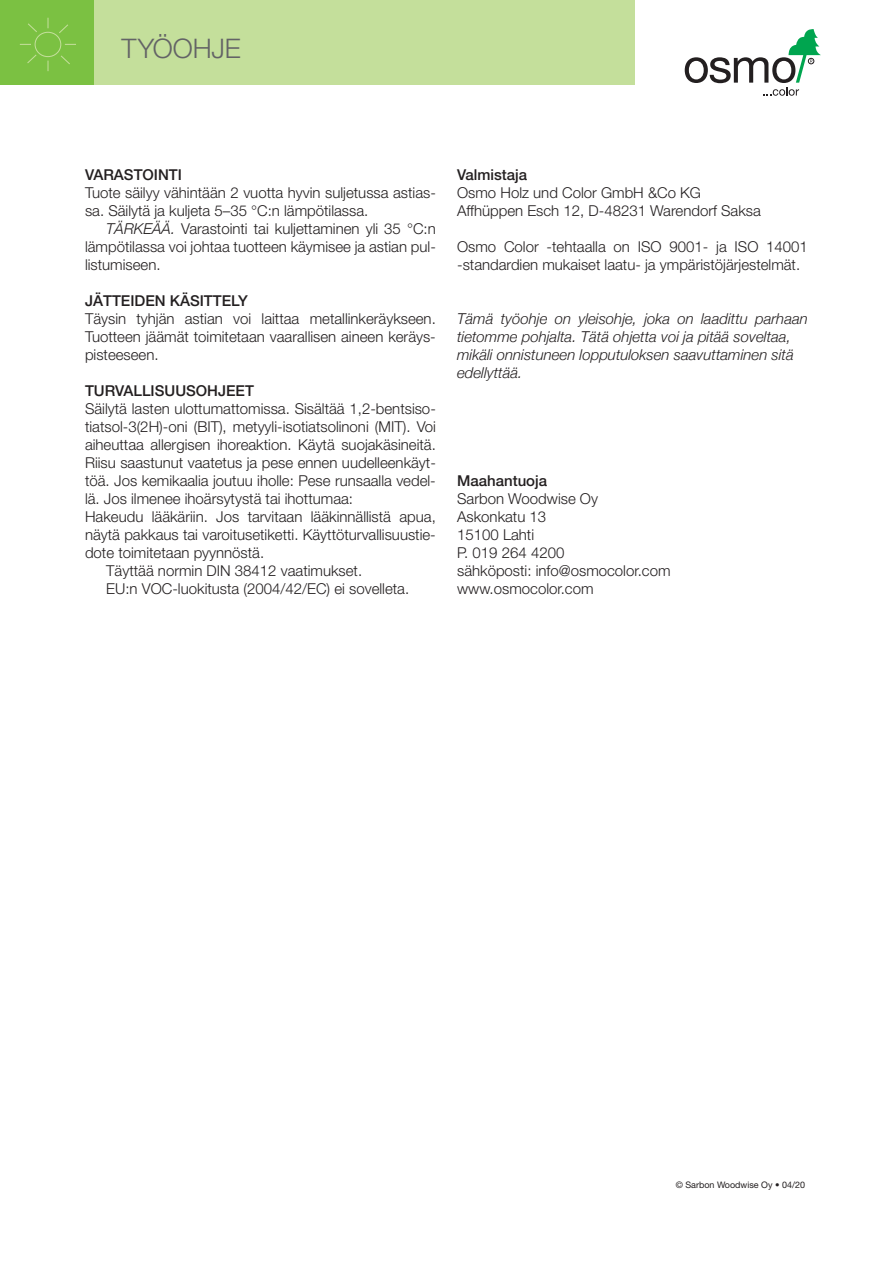
<style>
.page{position:relative;width:893px;height:1263px;background:#fff}
.page>*{position:absolute;margin:0;border:0;box-sizing:border-box;transform-origin:0 0}
.t1{font:300 27px "Helvetica Neue";letter-spacing:-.005em;color:#636366}
.t2{font:300 15px/18px "Helvetica Neue";color:#231f20}
.t3{font:italic 300 15px/18px "Helvetica Neue";color:#231f20}
.t4{font:500 15px "Helvetica Neue";color:#231f20}
.t5{font:9px "Helvetica Neue";color:#231f20}
.s1{font-style:italic}
</style>
<div class="page">
<div style="left:0;top:0;width:94px;height:85px;background:#7bc142"></div>
<div style="left:35px;top:32px;width:26px;height:25px;border:1px solid #c4df9b;border-radius:50%"></div>
<svg style="left:47px;top:18px;width:2px;height:10px"></svg>
<svg style="left:28px;top:23px;width:9px;height:9px"></svg>
<svg style="left:61px;top:55px;width:9px;height:10px"></svg>
<svg style="left:59px;top:24px;width:9px;height:9px"></svg>
<svg style="left:27px;top:54px;width:10px;height:9px"></svg>
<svg style="left:47px;top:61px;width:2px;height:10px"></svg>
<div style="left:94px;top:0;width:540px;height:85px;background:#c4df9b"></div>
<svg style="left:685px;top:29px;width:136px;height:67px"></svg>
<h1 class="t1" style="left:122px;top:31px;width:121px">TYÖOHJE</h1>
<p class="t4" style="left:85px;top:166px;width:98px">VARASTOINTI</p>
<p class="t2" style="left:85px;top:183px;width:352px">Tuote säilyy vähintään 2 vuotta hyvin suljetussa astias&shy;sa. Säilytä ja kuljeta 5–35 °C:n lämpötilassa.</p>
<p class="t2" style="left:85px;top:219px;width:352px;text-align:justify;text-indent:21px"><span class="s1">TÄRKEÄÄ.</span> Varastointi tai kuljettaminen yli 35 °C:n lämpötilassa voi johtaa tuotteen käymisee ja astian pul&shy;listumiseen.</p>
<p class="t4" style="left:85px;top:292px;width:164px">JÄTTEIDEN KÄSITTELY</p>
<p class="t2" style="left:85px;top:309px;width:352px;text-align:justify">Täysin tyhjän astian voi laittaa metallinkeräykseen.<br>Tuotteen jäämät toimitetaan vaarallisen aineen keräys&shy;pisteeseen.</p>
<p class="t4" style="left:85px;top:382px;width:170px">TURVALLISUUSOHJEET</p>
<p class="t2" style="left:85px;top:399px;width:352px">Säilytä lasten ulottumattomissa. Sisältää 1,2-bentsiso-</p>
<p class="t2" style="left:85px;top:417px;width:352px">tiatsol-3(2H)-oni (BIT), metyyli-isotiatsolinoni (MIT). Voi</p>
<p class="t2" style="left:85px;top:435px;width:352px">aiheuttaa allergisen ihoreaktion. Käytä suojakäsineitä.</p>
<p class="t2" style="left:85px;top:453px;width:352px">Riisu saastunut vaatetus ja pese ennen uudelleenkäyt-</p>
<p class="t2" style="left:85px;top:471px;width:352px">töä. Jos kemikaalia joutuu iholle: Pese runsaalla vedel-</p>
<p class="t2" style="left:85px;top:489px;width:270px">lä. Jos ilmenee ihoärsytystä tai ihottumaa:</p>
<p class="t2" style="left:85px;top:507px;width:352px">Hakeudu lääkäriin. Jos tarvitaan lääkinnällistä apua,</p>
<p class="t2" style="left:85px;top:525px;width:352px">näytä pakkaus tai varoitusetiketti. Käyttöturvallisuustie-</p>
<p class="t2" style="left:85px;top:543px;width:181px">dote toimitetaan pyynnöstä.</p>
<p class="t2" style="left:106px;top:561px;width:257px">Täyttää normin DIN 38412 vaatimukset.</p>
<p class="t2" style="left:106px;top:579px;width:304px">EU:n VOC-luokitusta (2004/42/EC) ei sovelleta.</p>
<p class="t4" style="left:457px;top:166px;width:72px">Valmistaja</p>
<p class="t2" style="left:457px;top:183px;width:305px">Osmo Holz und Color GmbH &amp;Co KG<br>Affhüppen Esch 12, D-48231 Warendorf Saksa</p>
<p class="t2" style="left:457px;top:237px;width:352px">Osmo Color -tehtaalla on ISO 9001- ja ISO 14001 -standardien mukaiset laatu- ja ympäristöjärjestelmät.</p>
<p class="t3" style="left:457px;top:309px;width:352px">Tämä työohje on yleisohje, joka on laadittu parhaan tietomme pohjalta. Tätä ohjetta voi ja pitää soveltaa, mikäli onnistuneen lopputuloksen saavuttaminen sitä edellyttää.</p>
<p class="t4" style="left:457px;top:472px;width:92px">Maahantuoja</p>
<p class="t2" style="left:457px;top:489px;width:215px">Sarbon Woodwise Oy<br>Askonkatu 13<br>15100 Lahti<br>P. 019 264 4200<br>sähköposti: info@osmocolor.com www.osmocolor.com</p>
<p class="t5" style="left:676px;top:1179px;width:131px">© Sarbon Woodwise Oy • 04/20</p>
</div>
